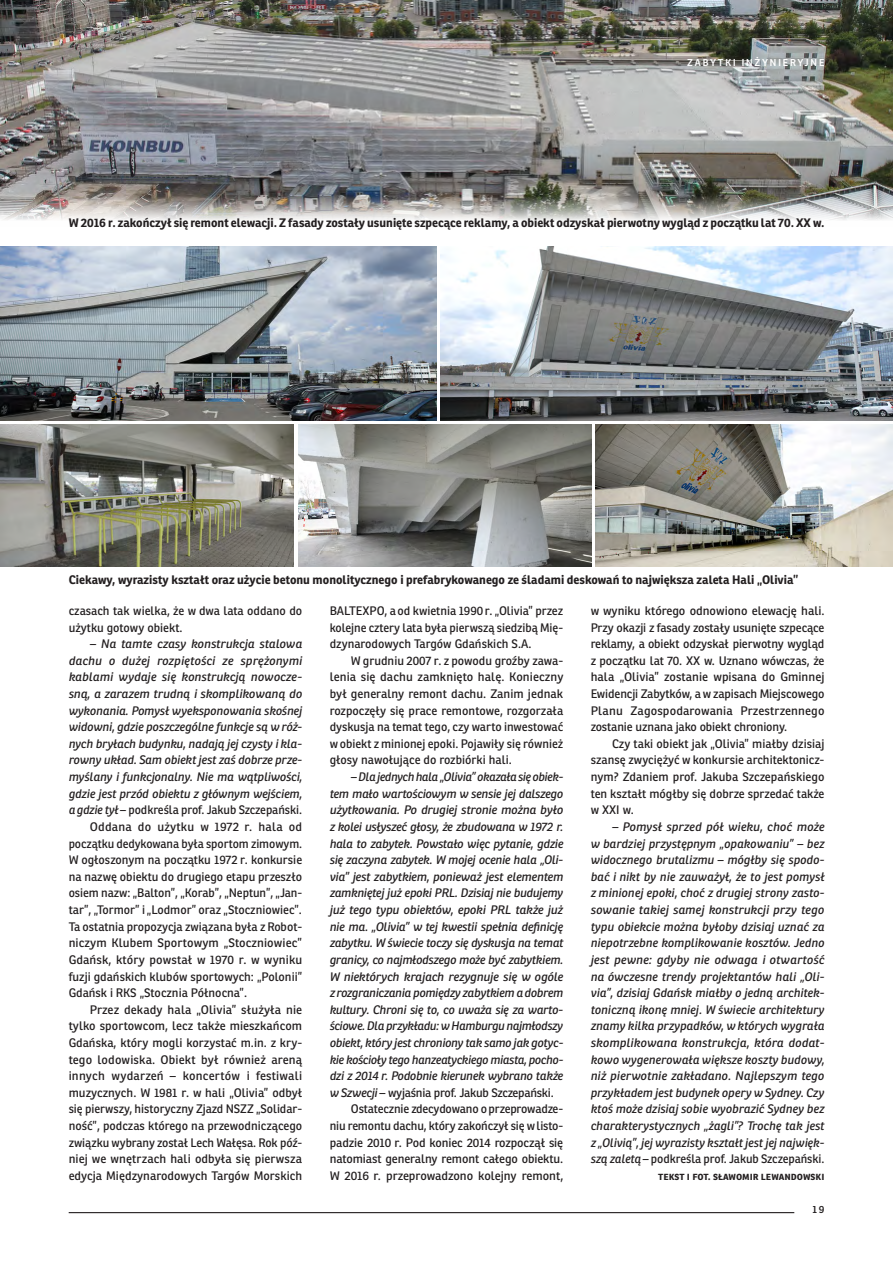
<style>
.page{position:relative;width:893px;height:1263px;background:#fff}
.page>*{position:absolute;margin:0;border:0;box-sizing:border-box;transform-origin:0 0}
.txt{font:italic 12px/16.6px "Ronnia";letter-spacing:-.01em;color:#231f20;text-align:justify}
.txt-2{font:12px/16.6px "Ronnia";color:#231f20;text-align:justify}
.txt-3{font:700 12px "Ronnia";color:#231f20}
.t1{font:12px "Ronnia";color:#fff}
.txt_podpis_autor{font:700 10.5px "Ronnia";color:#231f20}
.s1{font-style:normal}
</style>
<div class="page">
<img style="left:0;top:0;width:893px;height:220px">
<hr style="left:69px;top:1212px;width:725px;height:1px;background:#231f20">
<img style="left:0;top:247px;width:436px;height:173px">
<img style="left:441px;top:247px;width:452px;height:173px">
<img style="left:0;top:424px;width:293px;height:142px">
<img style="left:298px;top:424px;width:293px;height:142px">
<img style="left:595px;top:424px;width:298px;height:142px">
<p class="t1" style="left:687px;top:55px;width:8px">zabytki</p>
<p class="t1" style="left:741px;top:55px;width:2px">inżynieryjne</p>
<p class="txt-3" style="left:69px;top:215px;width:757px">W 2016 r. zakończył się remont elewacji. Z fasady zostały usunięte szpecące reklamy, a obiekt odzyskał pierwotny wygląd z początku lat 70. XX w.</p>
<p class="txt-3" style="left:69px;top:572px;width:731px">Ciekawy, wyrazisty kształt oraz użycie betonu monolitycznego i prefabrykowanego ze śladami deskowań to największa zaleta Hali „Olivia”</p>
<p class="txt-2" style="left:69px;top:602px;width:235px">czasach tak wielka, że w dwa lata oddano do użytku gotowy obiekt.</p>
<p class="txt" style="left:69px;top:635px;width:235px;text-indent:21px">– Na tamte czasy konstrukcja stalowa dachu o dużej rozpiętości ze sprężonymi kablami wydaje się konstrukcją nowocze&shy;sną, a zarazem trudną i skomplikowaną do wykonania. Pomysł wyeksponowania skośnej widowni, gdzie poszczególne funkcje są w róż&shy;nych bryłach budynku, nadają jej czysty i kla&shy;rowny układ. Sam obiekt jest zaś dobrze prze&shy;myślany i funkcjonalny. Nie ma wątpliwości, gdzie jest przód obiektu z głównym wejściem, a gdzie tył <span class="s1">– podkreśla prof. Jakub Szczepański.</span></p>
<p class="txt-2" style="left:69px;top:818px;width:235px;text-indent:21px">Oddana do użytku w 1972 r. hala od początku dedykowana była sportom zimowym.<br>W ogłoszonym na początku 1972 r. konkursie na nazwę obiektu do drugiego etapu przeszło osiem nazw: „Balton”, „Korab”, „Neptun”, „Jan&shy;tar”, „Tormor” i „Lodmor” oraz „Stoczniowiec”.<br>Ta ostatnia propozycja związana była z Robot&shy;niczym Klubem Sportowym „Stoczniowiec” Gdańsk, który powstał w 1970 r. w wyniku fuzji gdańskich klubów sportowych: „Polonii” Gdańsk i RKS „Stocznia Północna”.</p>
<p class="txt-2" style="left:69px;top:1001px;width:235px;text-indent:21px">Przez dekady hala „Olivia” służyła nie tylko sportowcom, lecz także mieszkańcom Gdańska, który mogli korzystać m.in. z kry&shy;tego lodowiska. Obiekt był również areną innych wydarzeń – koncertów i festiwali muzycznych. W 1981 r. w hali „Olivia” odbył się pierwszy, historyczny Zjazd NSZZ „Solidar&shy;ność”, podczas którego na przewodniczącego związku wybrany został Lech Wałęsa. Rok póź&shy;niej we wnętrzach hali odbyła się pierwsza edycja Międzynarodowych Targów Morskich</p>
<p class="txt-2" style="left:330px;top:602px;width:235px">BALTEXPO, a od kwietnia 1990 r. „Olivia” przez kolejne cztery lata była pierwszą siedzibą Mię&shy;dzynarodowych Targów Gdańskich S.A.</p>
<p class="txt-2" style="left:330px;top:652px;width:235px;text-indent:21px">W grudniu 2007 r. z powodu groźby zawa&shy;lenia się dachu zamknięto halę. Konieczny był generalny remont dachu. Zanim jednak rozpoczęły się prace remontowe, rozgorzała dyskusja na temat tego, czy warto inwestować w obiekt z minionej epoki. Pojawiły się również głosy nawołujące do rozbiórki hali.</p>
<p class="txt" style="left:330px;top:768px;width:235px;text-indent:21px">– Dla jednych hala „Olivia” okazała się obiek&shy;tem mało wartościowym w sensie jej dalszego użytkowania. Po drugiej stronie można było z kolei usłyszeć głosy, że zbudowana w 1972 r. hala to zabytek. Powstało więc pytanie, gdzie się zaczyna zabytek. W mojej ocenie hala „Oli&shy;via” jest zabytkiem, ponieważ jest elementem zamkniętej już epoki PRL. Dzisiaj nie budujemy już tego typu obiektów, epoki PRL także już nie ma. „Olivia” w tej kwestii spełnia definicję zabytku. W świecie toczy się dyskusja na temat granicy, co najmłodszego może być zabytkiem.<br>W niektórych krajach rezygnuje się w ogóle z rozgraniczania pomiędzy zabytkiem a dobrem kultury. Chroni się to, co uważa się za warto&shy;ściowe. Dla przykładu: w Hamburgu najmłodszy obiekt, który jest chroniony tak samo jak gotyc&shy;kie kościoły tego hanzeatyckiego miasta, pocho&shy;dzi z 2014 r. Podobnie kierunek wybrano także w Szwecji <span class="s1">– wyjaśnia prof. Jakub Szczepański.</span></p>
<p class="txt-2" style="left:330px;top:1101px;width:235px;text-indent:21px">Ostatecznie zdecydowano o przeprowadze&shy;niu remontu dachu, który zakończył się w listo&shy;padzie 2010 r. Pod koniec 2014 rozpoczął się natomiast generalny remont całego obiektu.<br>W 2016 r. przeprowadzono kolejny remont,</p>
<p class="txt-2" style="left:591px;top:602px;width:235px">w wyniku którego odnowiono elewację hali.<br>Przy okazji z fasady zostały usunięte szpecące reklamy, a obiekt odzyskał pierwotny wygląd z początku lat 70. XX w. Uznano wówczas, że hala „Olivia” zostanie wpisana do Gminnej Ewidencji Zabytków, a w zapisach Miejscowego Planu Zagospodarowania Przestrzennego zostanie uznana jako obiekt chroniony.</p>
<p class="txt-2" style="left:591px;top:735px;width:235px;text-indent:21px">Czy taki obiekt jak „Olivia” miałby dzisiaj szansę zwyciężyć w konkursie architektonicz&shy;nym? Zdaniem prof. Jakuba Szczepańskiego ten kształt mógłby się dobrze sprzedać także w XXI w.</p>
<p class="txt" style="left:591px;top:818px;width:235px;text-indent:21px">– Pomysł sprzed pół wieku, choć może w bardziej przystępnym „opakowaniu” – bez widocznego brutalizmu – mógłby się spodo&shy;bać i nikt by nie zauważył, że to jest pomysł z minionej epoki, choć z drugiej strony zasto&shy;sowanie takiej samej konstrukcji przy tego typu obiekcie można byłoby dzisiaj uznać za niepotrzebne komplikowanie kosztów. Jedno jest pewne: gdyby nie odwaga i otwartość na ówczesne trendy projektantów hali „Oli&shy;via”, dzisiaj Gdańsk miałby o jedną architek&shy;toniczną ikonę mniej. W świecie architektury znamy kilka przypadków, w których wygrała skomplikowana konstrukcja, która dodat&shy;kowo wygenerowała większe koszty budowy, niż pierwotnie zakładano. Najlepszym tego przykładem jest budynek opery w Sydney. Czy ktoś może dzisiaj sobie wyobrazić Sydney bez charakterystycznych „żagli”? Trochę tak jest z „Olivią”, jej wyrazisty kształt jest jej najwięk&shy;szą zaletą <span class="s1">– podkreśla prof. Jakub Szczepański.</span></p>
<p class="txt_podpis_autor" style="left:658px;top:1169px;width:168px">tekst i fot. Sławomir Lewandowski</p>
<p class="txt-2" style="left:812px;top:1200px;width:13px">19</p>
</div>
